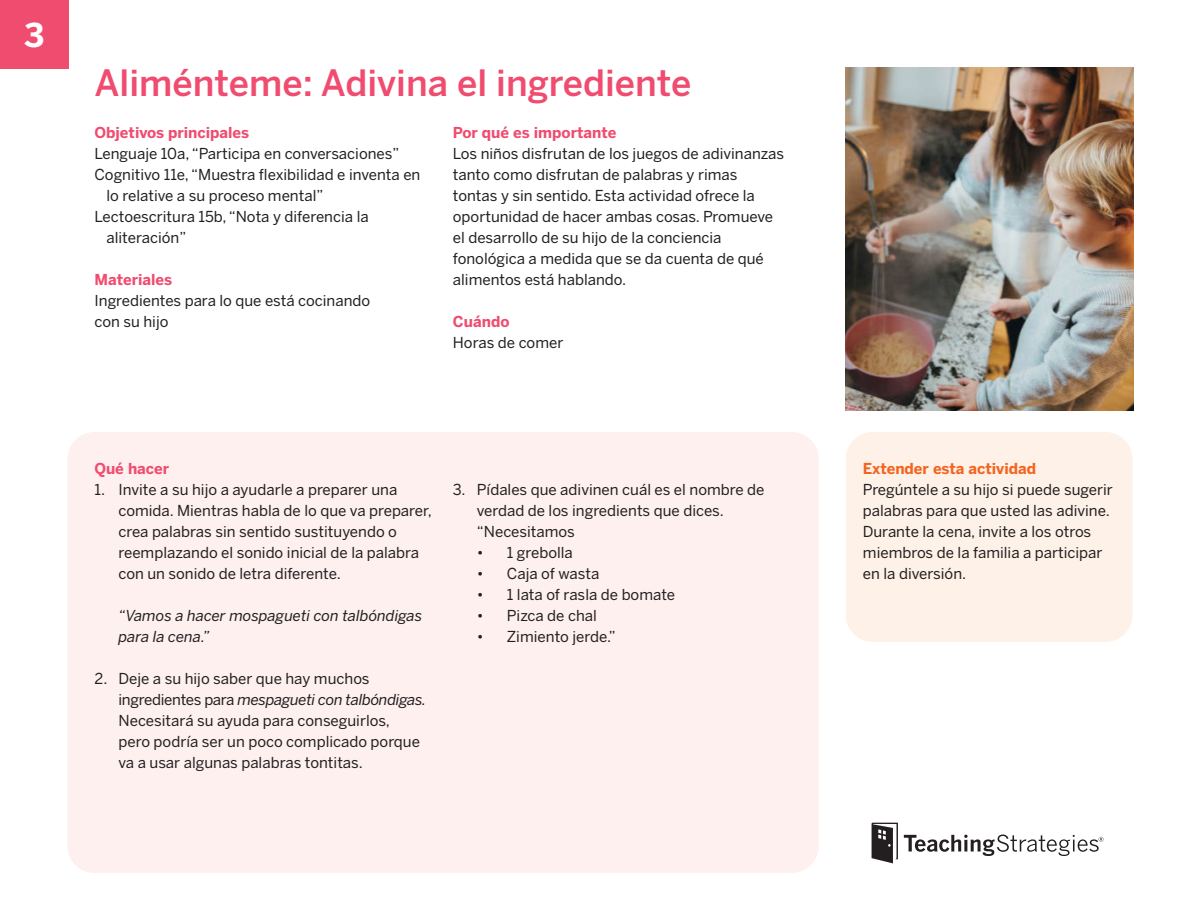
<style>
.page{position:relative;width:1188px;height:918px;background:#fff}
.page>*{position:absolute;margin:0;border:0;box-sizing:border-box;transform-origin:0 0}
.t1{font:500 36px "Benton Sans";color:#f04c6f}
.t2{font:700 32.55px "Benton Sans";color:#fff}
.t3{font:15px/21px "Benton Sans";color:#231f20}
.t4{font:700 15px "Benton Sans";color:#f04c6f}
.t5{font:italic 15px/21px "Benton Sans";color:#231f20}
.t6{font:700 15px "Benton Sans";color:#f36421}
.s1{font-style:italic}
</style>
<div class="page">
<div style="left:0;top:0;width:68px;height:68px;background:#f04c6f"></div>
<div style="left:68px;top:432px;width:751px;height:441px;background:#fdf0ef;border-radius:27px"></div>
<div style="left:846px;top:432px;width:286px;height:210px;background:#fef1e7;border-radius:27px"></div>
<img style="left:846px;top:68px;width:288px;height:342px">
<svg style="left:872px;top:823px;width:26px;height:40px"></svg>
<svg style="left:904px;top:835px;width:199px;height:21px"></svg>
<p class="t2" style="left:24px;top:16px;width:22px">3</p>
<p class="t1" style="left:95px;top:61px;width:598px">Aliménteme: Adivina el ingrediente</p>
<p class="t4" style="left:94px;top:124px;width:156px">Objetivos principales</p>
<p class="t3" style="left:94px;top:143px;width:306px">Lenguaje 10a, “Participa en conversaciones”</p>
<p class="t3" style="left:106px;top:164px;width:315px;text-indent:-12px">Cognitivo 11e, “Muestra flexibilidad e inventa en lo relative a su proceso mental”</p>
<p class="t3" style="left:106px;top:206px;width:264px;text-indent:-12px">Lectoescritura 15b, “Nota y diferencia la aliteración”</p>
<p class="t4" style="left:94px;top:271px;width:79px">Materiales</p>
<p class="t3" style="left:94px;top:290px;width:277px">Ingredientes para lo que está cocinando con su hijo</p>
<p class="t4" style="left:453px;top:124px;width:165px">Por qué es importante</p>
<p class="t3" style="left:453px;top:143px;width:333px">Los niños disfrutan de los juegos de adivinanzas tanto como disfrutan de palabras y rimas tontas y sin sentido. Esta actividad ofrece la oportunidad de hacer ambas cosas. Promueve el desarrollo de su hijo de la conciencia fonológica a medida que se da cuenta de qué alimentos está hablando.</p>
<p class="t4" style="left:453px;top:313px;width:58px">Cuándo</p>
<p class="t3" style="left:453px;top:332px;width:112px">Horas de comer</p>
<p class="t4" style="left:94px;top:459px;width:76px">Qué hacer</p>
<p class="t3" style="left:118px;top:479px;width:315px;text-indent:-24px">1. Invite a su hijo a ayudarle a preparer una comida. Mientras habla de lo que va preparer, crea palabras sin sentido sustituyendo o reemplazando el sonido inicial de la palabra con un sonido de letra diferente.</p>
<p class="t5" style="left:118px;top:605px;width:305px">“Vamos a hacer mospagueti con talbóndigas para la cena.”</p>
<p class="t3" style="left:118px;top:668px;width:309px;text-indent:-24px">2. Deje a su hijo saber que hay muchos ingredientes para <span class="s1">mespagueti con talbóndigas.<br></span>Necesitará su ayuda para conseguirlos,<br>pero podría ser un poco complicado porque va a usar algunas palabras tontitas.</p>
<p class="t3" style="left:477px;top:479px;width:289px;text-indent:-24px">3. Pídales que adivinen cuál es el nombre de verdad de los ingredients que dices.</p>
<p class="t3" style="left:477px;top:521px;width:99px">“Necesitamos</p>
<p class="t3" style="left:477px;top:542px;width:98px">• 1 grebolla</p>
<p class="t3" style="left:477px;top:563px;width:124px">• Caja of wasta</p>
<p class="t3" style="left:477px;top:584px;width:200px">• 1 lata of rasla de bomate</p>
<p class="t3" style="left:477px;top:605px;width:122px">• Pizca de chal</p>
<p class="t3" style="left:477px;top:626px;width:140px">• Zimiento jerde.”</p>
<p class="t6" style="left:863px;top:459px;width:175px">Extender esta actividad</p>
<p class="t3" style="left:863px;top:479px;width:251px">Pregúntele a su hijo si puede sugerir palabras para que usted las adivine.<br>Durante la cena, invite a los otros miembros de la familia a participar en la diversión.</p>
</div>
